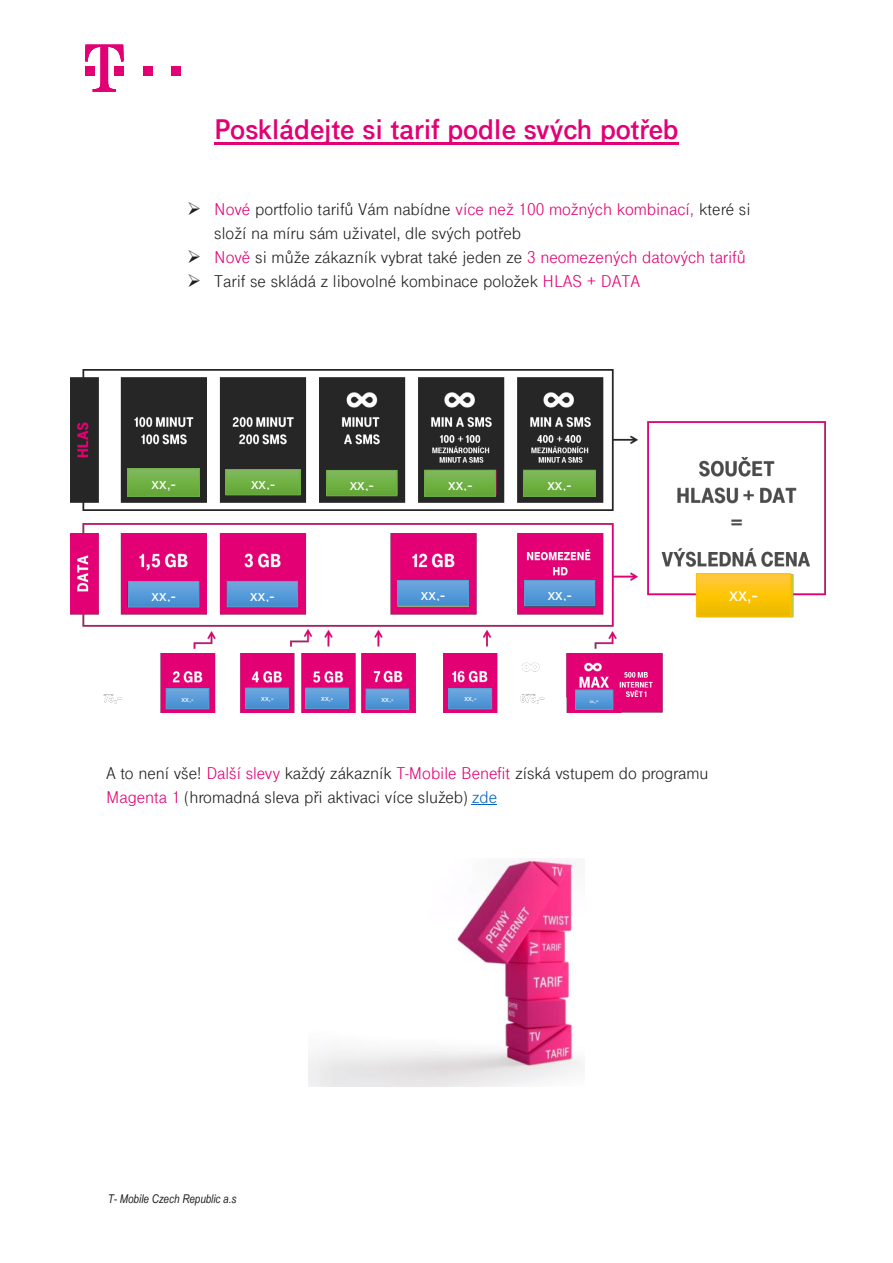
<style>
.page{position:relative;width:893px;height:1263px;background:#fff}
.page>*{position:absolute;margin:0;border:0;box-sizing:border-box;transform-origin:0 0}
.t1{font:700 30px "Tele Grotesk Next";color:#e20074}
.t2{font:18px/23.5px "Tele Grotesk Next";color:#231f20}
.t3{font:18px "Arial";color:#fff}
.t4{font:15px "Arial";letter-spacing:.005em;color:#fff}
.t5{font:italic 12px "Arial Narrow";letter-spacing:-.005em;color:#231f20}
.t6{font:7.5px "Arial";color:#fff}
.t7{font:4.5px "Arial";color:#fff}
.s1{color:#e20074}
.s2{font-size:7.5px}
.s3{color:#0563c1}
</style>
<div class="page">
<img style="left:70px;top:370px;width:755px;height:342px">
<hr style="left:214px;top:142px;width:465px;height:3px;background:#e20074">
<svg style="left:472px;top:804px;width:25px;height:1px"></svg>
<img style="left:308px;top:858px;width:274px;height:229px">
<svg style="left:129px;top:470px;width:69px;height:24px;background:#71b048"></svg>
<div style="left:127px;top:468px;width:73px;height:28px;border:1px solid #70ad47"></div>
<svg style="left:228px;top:471px;width:70px;height:22px;background:#71b047"></svg>
<div style="left:226px;top:469px;width:74px;height:26px;border:1px solid #70ad47"></div>
<svg style="left:328px;top:472px;width:67px;height:22px"></svg>
<div style="left:326px;top:470px;width:71px;height:26px;border:1px solid #70ad47"></div>
<svg style="left:525px;top:472px;width:68px;height:22px"></svg>
<div style="left:523px;top:470px;width:72px;height:26px;border:1px solid #70ad47"></div>
<svg style="left:426px;top:472px;width:68px;height:22px"></svg>
<div style="left:424px;top:470px;width:72px;height:26px;border:1px solid #70ad47"></div>
<svg style="left:130px;top:583px;width:67px;height:22px"></svg>
<div style="left:128px;top:581px;width:71px;height:26px;border:1px solid #5b9bd5"></div>
<svg style="left:526px;top:582px;width:67px;height:22px"></svg>
<div style="left:524px;top:580px;width:71px;height:26px;border:1px solid #5b9bd5"></div>
<svg style="left:399px;top:582px;width:68px;height:22px"></svg>
<div style="left:397px;top:580px;width:72px;height:26px;border:1px solid #5b9bd5"></div>
<svg style="left:229px;top:583px;width:67px;height:22px"></svg>
<div style="left:227px;top:581px;width:71px;height:26px;border:1px solid #5b9bd5"></div>
<svg style="left:168px;top:690px;width:39px;height:17px"></svg>
<div style="left:166px;top:688px;width:43px;height:21px;border:1px solid #5b9bd5"></div>
<div style="left:366px;top:689px;width:43px;height:20px;background:linear-gradient(to bottom,#6fa8e0,#468fd1)"></div>
<div style="left:366px;top:689px;width:43px;height:21px;border:1px solid #5b9bd5"></div>
<div style="left:306px;top:688px;width:42px;height:20px;background:linear-gradient(to bottom,#6fa8e0,#468fd1)"></div>
<div style="left:305px;top:688px;width:44px;height:21px;border:1px solid #5b9bd5"></div>
<div style="left:246px;top:688px;width:42px;height:20px;background:linear-gradient(to bottom,#6fa8e0,#468fd1)"></div>
<div style="left:245px;top:688px;width:44px;height:21px;border:1px solid #5b9bd5"></div>
<svg style="left:577px;top:692px;width:34px;height:16px"></svg>
<div style="left:575px;top:690px;width:38px;height:20px;border:1px solid #5b9bd5"></div>
<svg style="left:451px;top:690px;width:39px;height:17px"></svg>
<div style="left:449px;top:688px;width:43px;height:21px;border:1px solid #5b9bd5"></div>
<svg style="left:698px;top:575px;width:91px;height:39px;background:#f9c312"></svg>
<div style="left:696px;top:573px;width:95px;height:43px;border:1px solid #ffc000"></div>
<div style="left:143px;top:66px;width:9px;height:10px;background:#e20074"></div>
<div style="left:171px;top:66px;width:10px;height:10px;background:#e20074"></div>
<svg style="left:85px;top:45px;width:39px;height:47px"></svg>
<p class="t1" style="left:214px;top:113px;width:466px">Poskládejte si tarif podle svých potřeb</p>
<p class="t2" style="left:214px;top:198px;width:538px;text-indent:-27px">➢ <span class="s1">Nové</span> portfolio tarifů Vám nabídne <span class="s1">více než 100 možných kombinací,</span> které si složí na míru sám uživatel, dle svých potřeb</p>
<p class="t2" style="left:187px;top:245px;width:560px">➢ <span class="s1">Nově</span> si může zákazník vybrat také jeden ze <span class="s1">3 neomezených datových tarifů</span></p>
<p class="t2" style="left:187px;top:269px;width:455px">➢ Tarif se skládá z libovolné kombinace položek <span class="s1">HLAS + DATA</span></p>
<p class="t4" style="left:152px;top:473px;width:26px">xx,-</p>
<p class="t4" style="left:251px;top:474px;width:26px">xx,-</p>
<p class="t4" style="left:350px;top:475px;width:26px">xx,-</p>
<p class="t4" style="left:448px;top:474px;width:26px">xx,-</p>
<p class="t4" style="left:547px;top:474px;width:26px">xx,-</p>
<p class="t4" style="left:152px;top:586px;width:26px">xx,-</p>
<p class="t4" style="left:250px;top:585px;width:26px">xx,-</p>
<p class="t4" style="left:421px;top:585px;width:26px">xx,-</p>
<p class="t4" style="left:548px;top:585px;width:26px">xx,-</p>
<p class="t3" style="left:729px;top:582px;width:30px">xx,-</p>
<p class="t6" style="left:181px;top:694px;width:14px">xx,-</p>
<p class="t6" style="left:321px;top:693px;width:14px">xx,-</p>
<p class="t6" style="left:381px;top:694px;width:14px">xx,-</p>
<p class="t6" style="left:261px;top:693px;width:14px">xx,-</p>
<p class="t6" style="left:464px;top:693px;width:14px">xx,-</p>
<p class="t7" style="left:590px;top:698px;width:10px">xx<span class="s2">,-</span></p>
<p class="t2" style="left:106px;top:762px;width:604px">A to není vše! <span class="s1">Další slevy</span> každý zákazník <span class="s1">T-Mobile Benefit</span> získá vstupem do programu<br><span class="s1">Magenta 1</span> (hromadná sleva při aktivaci více služeb) <span class="s3">zde</span></p>
<p class="t5" style="left:108px;top:1190px;width:130px">T- Mobile Czech Republic a.s</p>
</div>
